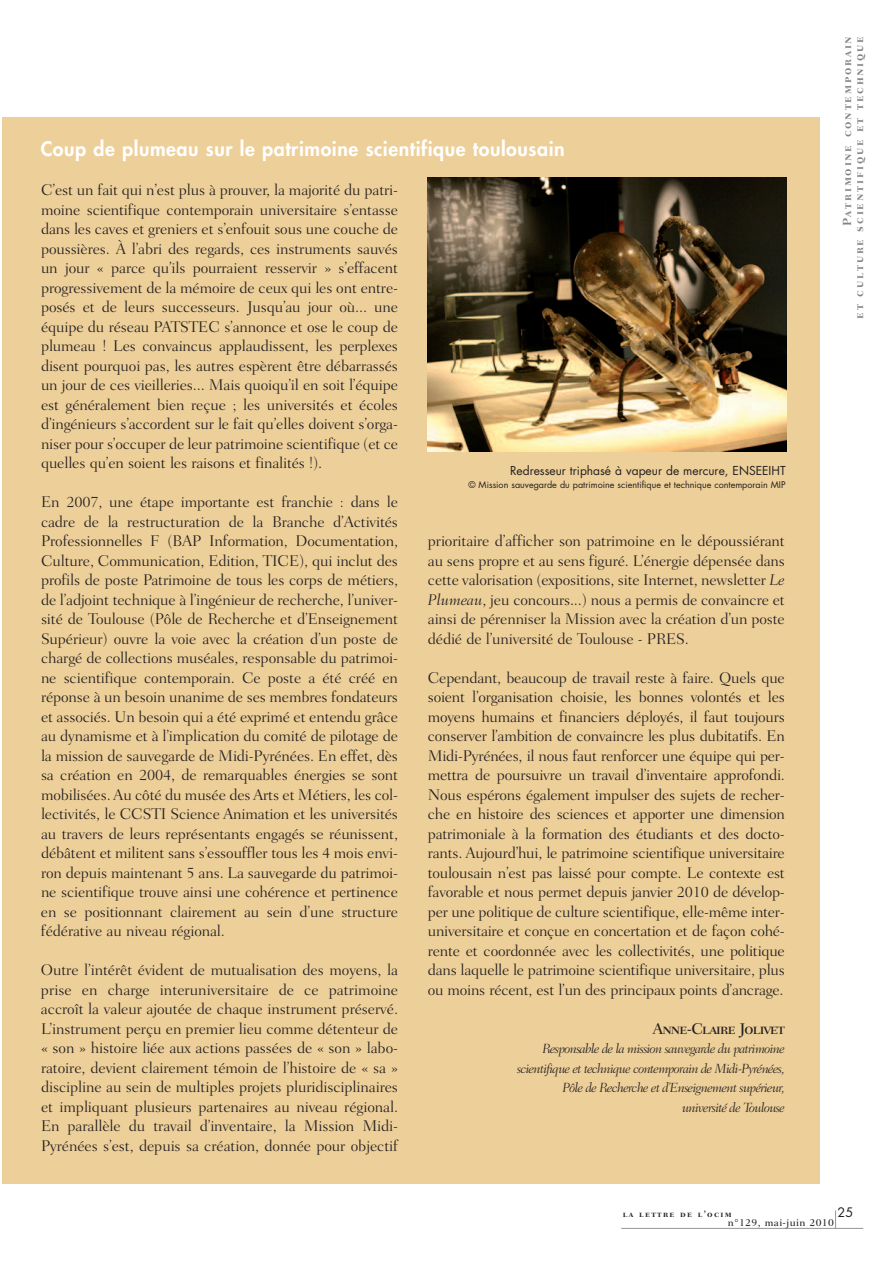
<style>
.page{position:relative;width:893px;height:1263px;background:#fff}
.page>*{position:absolute;margin:0;border:0;box-sizing:border-box;transform-origin:0 0}
.t1{font:800 19.5px "Futura";letter-spacing:.03em;color:#fff}
.t2{font:300 15.75px/19.5px "Fairfield LH";letter-spacing:-.01em;color:#231f20;text-align:justify}
.t3{font:15.75px "Fairfield LH Medium SC";letter-spacing:-.05em;color:#231f20}
.t4{font:italic 300 13.5px/19.5px "Fairfield LH";letter-spacing:-.05em;color:#231f20;text-align:right}
.t5{font:12.75px "Futura";color:#231f20}
.t6{font:12px/12px "Fairfield LH Bold SC";letter-spacing:.15em;color:#808285;text-align:right}
.t7{font:12px "Futura";color:#231f20}
.t8{font:500 10.5px "Fairfield LH";letter-spacing:.04em;color:#231f20}
.t9{font:9px "Futura";color:#231f20}
.t10{font:9px "Fairfield LH Bold SC";letter-spacing:.15em;color:#231f20}
.s1{font-style:italic}
</style>
<div class="page">
<div style="left:2px;top:117px;width:818px;height:1066px;background:#edcf99"></div>
<svg style="left:835px;top:1210px;width:1px;height:18px"></svg>
<hr style="left:621px;top:1228px;width:242px;height:1px;background:#939598">
<img style="left:428px;top:178px;width:359px;height:273px">
<p class="t1" style="left:41px;top:139px;width:525px">Coup de plumeau sur le patrimoine scientifique toulousain</p>
<p class="t2" style="left:41px;top:181px;width:359px">C’est un fait qui n’est plus à prouver, la majorité du patri&shy;moine scientifique contemporain universitaire s’entasse dans les caves et greniers et s’enfouit sous une couche de poussières. À l’abri des regards, ces instruments sauvés un jour « parce qu’ils pourraient resservir » s’effacent progressivement de la mémoire de ceux qui les ont entre&shy;posés et de leurs successeurs. Jusqu’au jour où... une équipe du réseau PATSTEC s’annonce et ose le coup de plumeau ! Les convaincus applaudissent, les perplexes disent pourquoi pas, les autres espèrent être débarrassés un jour de ces vieilleries... Mais quoiqu’il en soit l’équipe est généralement bien reçue ; les universités et écoles d’ingénieurs s’accordent sur le fait qu’elles doivent s’orga&shy;niser pour s’occuper de leur patrimoine scientifique (et ce quelles qu’en soient les raisons et finalités !).</p>
<p class="t2" style="left:41px;top:493px;width:359px">En 2007, une étape importante est franchie : dans le cadre de la restructuration de la Branche d’Activités Professionnelles F (BAP Information, Documentation, Culture, Communication, Edition, TICE), qui inclut des profils de poste Patrimoine de tous les corps de métiers, de l’adjoint technique à l’ingénieur de recherche, l’univer&shy;sité de Toulouse (Pôle de Recherche et d’Enseignement Supérieur) ouvre la voie avec la création d’un poste de chargé de collections muséales, responsable du patrimoi&shy;ne scientifique contemporain. Ce poste a été créé en réponse à un besoin unanime de ses membres fondateurs et associés. Un besoin qui a été exprimé et entendu grâce au dynamisme et à l’implication du comité de pilotage de la mission de sauvegarde de Midi-Pyrénées. En effet, dès sa création en 2004, de remarquables énergies se sont mobilisées. Au côté du musée des Arts et Métiers, les col&shy;lectivités, le CCSTI Science Animation et les universités au travers de leurs représentants engagés se réunissent, débâtent et militent sans s’essouffler tous les 4 mois envi&shy;ron depuis maintenant 5 ans. La sauvegarde du patrimoi&shy;ne scientifique trouve ainsi une cohérence et pertinence en se positionnant clairement au sein d’une structure fédérative au niveau régional.</p>
<p class="t2" style="left:41px;top:961px;width:359px">Outre l’intérêt évident de mutualisation des moyens, la prise en charge interuniversitaire de ce patrimoine accroît la valeur ajoutée de chaque instrument préservé.<br>L’instrument perçu en premier lieu comme détenteur de « son » histoire liée aux actions passées de « son » labo&shy;ratoire, devient clairement témoin de l’histoire de « sa » discipline au sein de multiples projets pluridisciplinaires et impliquant plusieurs partenaires au niveau régional.<br>En parallèle du travail d’inventaire, la Mission Midi-Pyrénées s’est, depuis sa création, donnée pour objectif</p>
<p class="t7" style="left:510px;top:465px;width:277px">Redresseur triphasé à vapeur de mercure, ENSEEIHT</p>
<p class="t9" style="left:468px;top:481px;width:319px">© Mission sauvegarde du patrimoine scientifique et technique contemporain MIP</p>
<p class="t2" style="left:428px;top:532px;width:359px">prioritaire d’afficher son patrimoine en le dépoussiérant au sens propre et au sens figuré. L’énergie dépensée dans cette valorisation (expositions, site Internet, newsletter <span class="s1">Le Plumeau</span>, jeu concours...) nous a permis de convaincre et ainsi de pérenniser la Mission avec la création d’un poste dédié de l’université de Toulouse - PRES.</p>
<p class="t2" style="left:428px;top:669px;width:359px">Cependant, beaucoup de travail reste à faire. Quels que soient l’organisation choisie, les bonnes volontés et les moyens humains et financiers déployés, il faut toujours conserver l’ambition de convaincre les plus dubitatifs. En Midi-Pyrénées, il nous faut renforcer une équipe qui per&shy;mettra de poursuivre un travail d’inventaire approfondi.<br>Nous espérons également impulser des sujets de recher&shy;che en histoire des sciences et apporter une dimension patrimoniale à la formation des étudiants et des docto&shy;rants. Aujourd’hui, le patrimoine scientifique universitaire toulousain n’est pas laissé pour compte. Le contexte est favorable et nous permet depuis janvier 2010 de dévelop&shy;per une politique de culture scientifique, elle-même inter&shy;universitaire et conçue en concertation et de façon cohé&shy;rente et coordonnée avec les collectivités, une politique dans laquelle le patrimoine scientifique universitaire, plus ou moins récent, est l’un des principaux points d’ancrage.</p>
<p class="t3" style="left:653px;top:1022px;width:134px">Anne-Claire Jolivet</p>
<p class="t4" style="left:517px;top:1040px;width:269px">Responsable de la mission sauvegarde du patrimoine scientifique et technique contemporain de Midi-Pyrénées, Pôle de Recherche et d’Enseignement supérieur, université de Toulouse</p>
<p class="t6" style="left:842px;top:319px;width:284px;rotate:-90deg">Patrimoine contemporain<br>et culture scientifique et technique</p>
<p class="t5" style="left:837px;top:1206px;width:17px">25</p>
<p class="t10" style="left:623px;top:1210px;width:110px">la lettre de l’ocim</p>
<p class="t8" style="left:728px;top:1218px;width:108px">n°129, mai-juin 2010</p>
</div>
